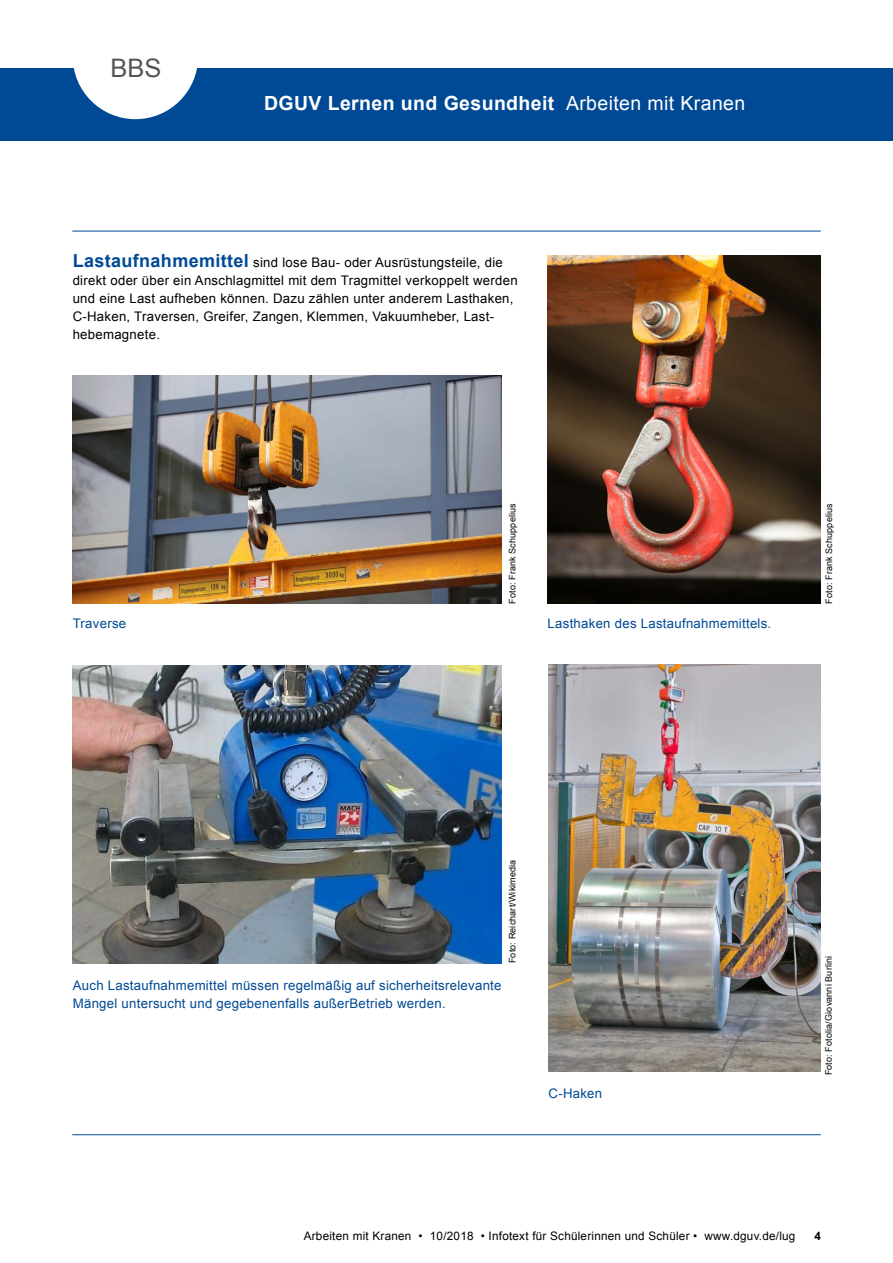
<style>
.page{position:relative;width:893px;height:1263px;background:#fff}
.page>*{position:absolute;margin:0;border:0;box-sizing:border-box;transform-origin:0 0}
.t1{font:25.5px "Arial";color:#555}
.t2{font:700 19.5px "Arial";letter-spacing:.02em;color:#fff}
.t3{font:13.2px/18px "Arial";letter-spacing:.02em;color:#000}
.t4{font:13.2px/18px "Arial";letter-spacing:.02em;color:#004994}
.t5{font:11.7px "Arial";letter-spacing:.02em;color:#000}
.t6{font:700 11.7px "Arial";color:#000}
.t7{font:9px "Arial";letter-spacing:.015em;color:#000}
.s1{font-weight:400}
.s2{font-weight:700;font-size:18px;color:#004994}
</style>
<div class="page">
<div style="left:0;top:68px;width:893px;height:72px;background:#004994"></div>
<svg style="left:73px;top:68px;width:124px;height:51px"></svg>
<img style="left:548px;top:255px;width:273px;height:349px">
<img style="left:73px;top:375px;width:429px;height:229px">
<img style="left:72px;top:665px;width:429px;height:298px">
<img style="left:549px;top:664px;width:272px;height:407px">
<hr style="left:72px;top:231px;width:749px;height:1px;background:#004994">
<hr style="left:72px;top:1134px;width:749px;height:1px;background:#004994">
<h1 class="t1" style="left:110px;top:51px;width:53px">BBS</h1>
<h2 class="t2" style="left:264px;top:90px;width:483px">DGUV Lernen und Gesundheit <span class="s1">Arbeiten mit Kranen</span></h2>
<p class="t3" style="left:73px;top:253px;width:446px"><span class="s2">Lastaufnahmemittel</span> sind lose Bau- oder Ausrüstungsteile, die direkt oder über ein Anschlagmittel mit dem Tragmittel verkoppelt werden und eine Last aufheben können. Dazu zählen unter anderem Lasthaken, C-Haken, Traversen, Greifer, Zangen, Klemmen, Vakuumheber, Last&shy;hebemagnete.</p>
<p class="t7" style="left:506px;top:604px;width:102px;rotate:-90deg">Foto: Frank Schuppelius</p>
<p class="t7" style="left:823px;top:604px;width:102px;rotate:-90deg">Foto: Frank Schuppelius</p>
<p class="t4" style="left:73px;top:615px;width:55px">Traverse</p>
<p class="t4" style="left:548px;top:615px;width:225px">Lasthaken des Lastaufnahmemittels.</p>
<p class="t7" style="left:506px;top:963px;width:105px;rotate:-90deg">Foto: Reichart/Wikimedia</p>
<p class="t4" style="left:73px;top:976px;width:430px">Auch Lastaufnahmemittel müssen regelmäßig auf sicherheitsrelevante<br>Mängel untersucht und gegebenenfalls außerBetrieb werden.</p>
<p class="t4" style="left:549px;top:1085px;width:55px">C-Haken</p>
<p class="t7" style="left:823px;top:1075px;width:121px;rotate:-90deg">Foto: Fotolia/Giovanni Burlini</p>
<p class="t5" style="left:304px;top:1228px;width:493px">Arbeiten mit Kranen • 10/2018 • Infotext für Schülerinnen und Schüler • www.dguv.de/lug</p>
<p class="t6" style="left:815px;top:1228px;width:8px">4</p>
</div>
